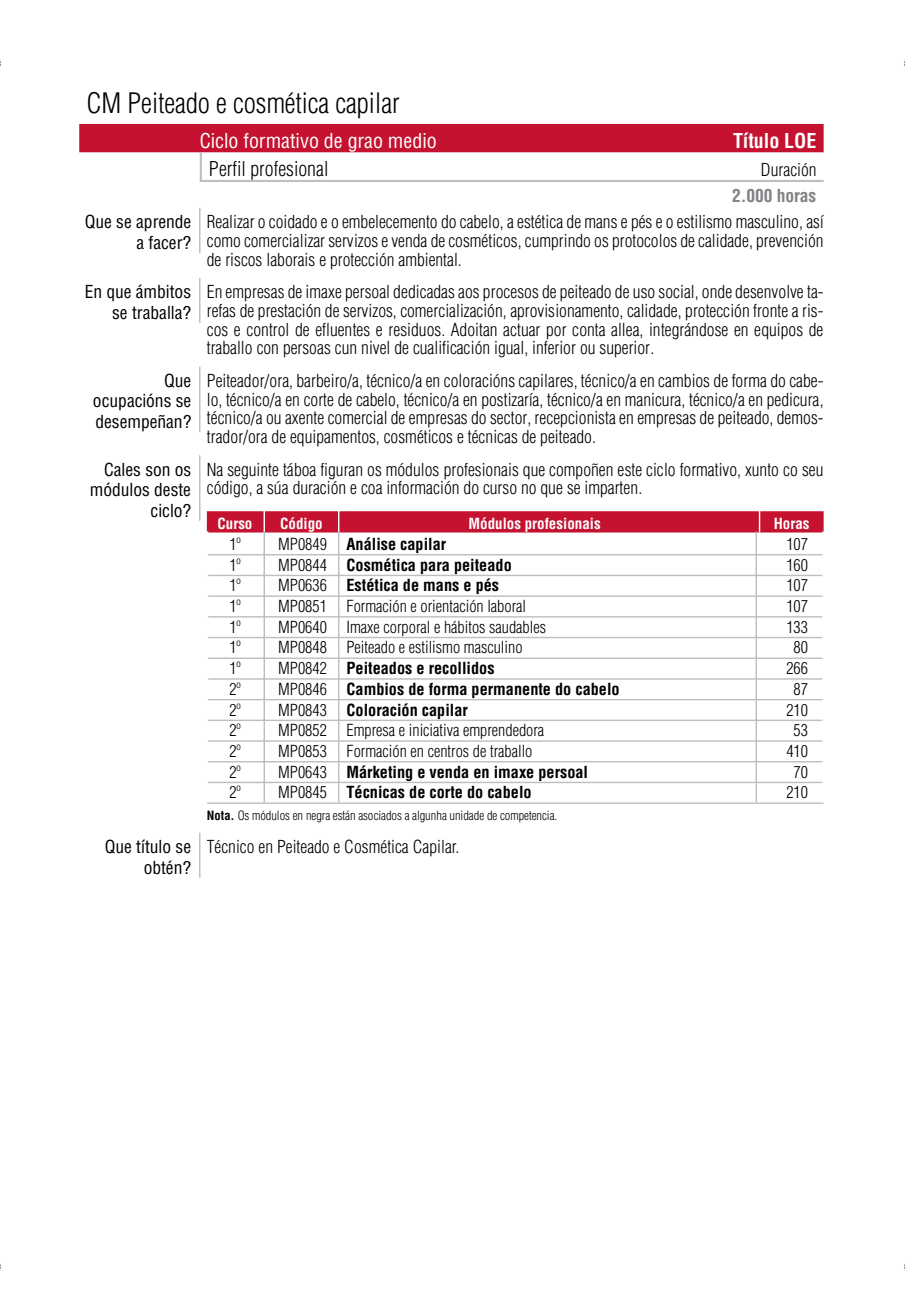
<style>
.page{position:relative;width:905px;height:1309px;background:#fff}
.page>*{position:absolute;margin:0;border:0;box-sizing:border-box;transform-origin:0 0}
.t1{font:300 condensed 27.5px "Helvetica";color:#000}
.t2{font:condensed 20px "Helvetica";letter-spacing:-.005em;color:#fff}
.t3{font:300 condensed 20px "Helvetica";letter-spacing:.005em;color:#000}
.t4{font:700 condensed 20px "Helvetica";letter-spacing:-.005em;color:#fff}
.t5{font:300 condensed 17.5px/18.5px "Helvetica";color:#000;text-align:justify}
.t6{font:condensed 17.5px/20.5px "Helvetica";color:#000;text-align:right}
.t7{font:700 condensed 17.5px "Helvetica";letter-spacing:-.005em;color:#808285}
.t8{font:300 condensed 16.25px "Helvetica";color:#000}
.t9{font:700 condensed 16.25px "Helvetica";color:#000}
.t10{font:700 condensed 15px "Helvetica";color:#fff}
.t11{font:300 condensed 12.5px "Helvetica";letter-spacing:-.005em;color:#000}
.s1{font-weight:300}
.s2{font-weight:700}
</style>
<div class="page">
<div style="left:79px;top:124px;width:744px;height:28px;background:#c41230"></div>
<hr style="left:200px;top:152px;width:2px;height:28px;background:#bcbec0">
<hr style="left:200px;top:180px;width:623px;height:2px;background:#bcbec0">
<hr style="left:199px;top:208px;width:1px;height:45px;background:#bcbec0">
<hr style="left:199px;top:278px;width:1px;height:45px;background:#bcbec0">
<hr style="left:199px;top:366px;width:1px;height:66px;background:#bcbec0">
<hr style="left:199px;top:455px;width:1px;height:66px;background:#bcbec0">
<div style="left:207px;top:511px;width:616px;height:21px;background:#c41230"></div>
<hr style="left:263px;top:508px;width:2px;height:24px;background:#fff">
<svg style="left:759px;top:511px;width:1px;height:21px"></svg>
<hr style="left:207px;top:554px;width:616px;height:1px;background:#bcbec0">
<hr style="left:263px;top:531px;width:2px;height:23px;background:#bcbec0">
<hr style="left:755px;top:531px;width:2px;height:23px;background:#bcbec0">
<hr style="left:207px;top:574px;width:616px;height:2px;background:#bcbec0">
<hr style="left:263px;top:552px;width:2px;height:22px;background:#bcbec0">
<hr style="left:755px;top:552px;width:2px;height:22px;background:#bcbec0">
<hr style="left:207px;top:595px;width:616px;height:2px;background:#bcbec0">
<hr style="left:263px;top:573px;width:2px;height:22px;background:#bcbec0">
<hr style="left:755px;top:573px;width:2px;height:22px;background:#bcbec0">
<hr style="left:207px;top:616px;width:616px;height:1px;background:#bcbec0">
<hr style="left:263px;top:593px;width:2px;height:23px;background:#bcbec0">
<hr style="left:755px;top:594px;width:2px;height:22px;background:#bcbec0">
<hr style="left:207px;top:637px;width:616px;height:1px;background:#bcbec0">
<hr style="left:263px;top:614px;width:2px;height:23px;background:#bcbec0">
<hr style="left:755px;top:615px;width:2px;height:22px;background:#bcbec0">
<hr style="left:207px;top:657px;width:616px;height:2px;background:#bcbec0">
<hr style="left:263px;top:635px;width:2px;height:22px;background:#bcbec0">
<hr style="left:755px;top:635px;width:2px;height:22px;background:#bcbec0">
<hr style="left:207px;top:678px;width:616px;height:1px;background:#bcbec0">
<hr style="left:263px;top:655px;width:2px;height:23px;background:#bcbec0">
<hr style="left:755px;top:656px;width:2px;height:22px;background:#bcbec0">
<hr style="left:207px;top:699px;width:616px;height:1px;background:#bcbec0">
<hr style="left:263px;top:676px;width:2px;height:23px;background:#bcbec0">
<hr style="left:755px;top:676px;width:2px;height:23px;background:#bcbec0">
<hr style="left:207px;top:719px;width:616px;height:2px;background:#bcbec0">
<hr style="left:263px;top:697px;width:2px;height:22px;background:#bcbec0">
<hr style="left:755px;top:697px;width:2px;height:22px;background:#bcbec0">
<hr style="left:207px;top:740px;width:616px;height:1px;background:#bcbec0">
<hr style="left:263px;top:717px;width:2px;height:23px;background:#bcbec0">
<hr style="left:755px;top:718px;width:2px;height:22px;background:#bcbec0">
<hr style="left:207px;top:761px;width:616px;height:1px;background:#bcbec0">
<hr style="left:263px;top:738px;width:2px;height:23px;background:#bcbec0">
<hr style="left:755px;top:739px;width:2px;height:22px;background:#bcbec0">
<hr style="left:207px;top:781px;width:616px;height:2px;background:#bcbec0">
<hr style="left:263px;top:759px;width:2px;height:22px;background:#bcbec0">
<hr style="left:755px;top:759px;width:2px;height:22px;background:#bcbec0">
<hr style="left:207px;top:802px;width:616px;height:2px;background:#bcbec0">
<svg style="left:207px;top:531px;width:1px;height:252px"></svg>
<hr style="left:263px;top:779px;width:2px;height:23px;background:#bcbec0">
<svg style="left:338px;top:511px;width:1px;height:291px"></svg>
<hr style="left:755px;top:780px;width:2px;height:22px;background:#bcbec0">
<svg style="left:822px;top:531px;width:1px;height:252px"></svg>
<hr style="left:199px;top:832px;width:1px;height:45px;background:#bcbec0">
<h1 class="t1" style="left:86px;top:93px;width:315px">CM Peiteado e cosmética capilar</h1>
<p class="t2" style="left:200px;top:133px;width:238px">Ciclo formativo de grao medio</p>
<p class="t4" style="left:733px;top:133px;width:85px">Título LOE</p>
<p class="t3" style="left:209px;top:161px;width:121px">Perfil profesional</p>
<p class="t5" style="left:761px;top:162px;width:57px">Duración</p>
<p class="t7" style="left:732px;top:188px;width:86px">2.000 horas</p>
<p class="t6" style="left:85px;top:214px;width:108px">Que se aprende a facer?</p>
<p class="t5" style="left:207px;top:215px;width:618px">Rea li zar o coi da do e o em be le ce men to do ca be lo, a esté ti ca de mans e pés e o es ti lis mo mas cu li no, así como co mer cia li zar ser vi zos e ven da de cos mé ti cos, cum prin do os pro to co los de ca li da de, pre ven ción de ris cos la bo rais e pro tec ción am bien tal.</p>
<p class="t6" style="left:85px;top:284px;width:108px">En que ámbitos se traballa?</p>
<p class="t5" style="left:207px;top:285px;width:618px">En em pre sas de ima xe per soal de di ca das aos pro ce sos de pei tea do de uso so cial, onde de sen vol ve ta - re fas de pres ta ción de ser vi zos, co mer cia li za ción, apro vi sio na men to, ca li da de, pro tec ción fron te a ris - cos e con trol de efluen tes e re si duos. Adoi tan ac tuar por con ta allea, in te grán do se en equi pos de tra ba llo con per soas cun ni vel de cua li fi ca ción igual, in fe rior ou su pe rior.</p>
<p class="t6" style="left:93px;top:372px;width:100px;text-align:justify;text-indent:71px">Que ocupacións se desempeñan?</p>
<p class="t5" style="left:207px;top:373px;width:618px">Pei tea dor/ora, bar bei ro/a, téc ni co/a en co lo ra cións ca pi la res, téc ni co/a en cam bios de for ma do ca be - lo, téc ni co/a en cor te de ca be lo, téc ni co/a en pos ti za ría, téc ni co/a en ma ni cu ra, téc ni co/a en pe di cu ra, téc ni co/a ou axen te co mer cial de em pre sas do sec tor, re cep cio nis ta en em pre sas de pei tea do, de mos - tra dor/ora de equi pa men tos, cos mé ti cos e téc ni cas de pei tea do.</p>
<p class="t6" style="left:90px;top:461px;width:103px">Cales son os módulos deste ciclo?</p>
<p class="t5" style="left:207px;top:462px;width:618px">Na seguinte táboa figuran os módulos profesionais que compoñen este ciclo formativo, xunto co seu código, a súa duración e coa información do curso no que se imparten.</p>
<p class="t10" style="left:217px;top:517px;width:36px">Curso</p>
<p class="t10" style="left:280px;top:517px;width:44px">Código</p>
<p class="t10" style="left:468px;top:517px;width:134px">Módulos profesionais</p>
<p class="t10" style="left:773px;top:517px;width:37px">Horas</p>
<p class="t8" style="left:229px;top:538px;width:13px">1º</p>
<p class="t9" style="left:278px;top:538px;width:170px"><span class="s1">MP0849</span> Análise capilar</p>
<p class="t8" style="left:786px;top:538px;width:23px">107</p>
<p class="t8" style="left:229px;top:558px;width:13px">1º</p>
<p class="t9" style="left:278px;top:558px;width:235px"><span class="s1">MP0844</span> Cosmética para peiteado</p>
<p class="t8" style="left:786px;top:558px;width:23px">160</p>
<p class="t8" style="left:229px;top:579px;width:13px">1º</p>
<p class="t9" style="left:278px;top:579px;width:222px"><span class="s1">MP0636</span> Estética de mans e pés</p>
<p class="t8" style="left:786px;top:579px;width:23px">107</p>
<p class="t8" style="left:229px;top:600px;width:13px">1º</p>
<p class="t8" style="left:278px;top:600px;width:249px">MP0851 Formación e orientación laboral</p>
<p class="t8" style="left:786px;top:600px;width:23px">107</p>
<p class="t8" style="left:229px;top:620px;width:13px">1º</p>
<p class="t8" style="left:278px;top:620px;width:269px">MP0640 Imaxe corporal e hábitos saudables</p>
<p class="t8" style="left:786px;top:620px;width:23px">133</p>
<p class="t8" style="left:229px;top:641px;width:13px">1º</p>
<p class="t8" style="left:278px;top:641px;width:246px">MP0848 Peiteado e estilismo masculino</p>
<p class="t8" style="left:793px;top:641px;width:16px">80</p>
<p class="t8" style="left:229px;top:662px;width:13px">1º</p>
<p class="t9" style="left:278px;top:662px;width:218px"><span class="s1">MP0842</span> Peiteados e recollidos</p>
<p class="t8" style="left:786px;top:662px;width:23px">266</p>
<p class="t8" style="left:229px;top:682px;width:13px">2º</p>
<p class="t9" style="left:278px;top:682px;width:343px"><span class="s1">MP0846</span> Cambios de forma permanente do cabelo</p>
<p class="t8" style="left:793px;top:682px;width:16px">87</p>
<p class="t8" style="left:229px;top:703px;width:13px">2º</p>
<p class="t9" style="left:278px;top:703px;width:191px"><span class="s1">MP0843</span> Coloración capilar</p>
<p class="t8" style="left:786px;top:703px;width:23px">210</p>
<p class="t8" style="left:229px;top:724px;width:13px">2º</p>
<p class="t8" style="left:278px;top:724px;width:268px">MP0852 Empresa e iniciativa emprendedora</p>
<p class="t8" style="left:793px;top:724px;width:16px">53</p>
<p class="t8" style="left:229px;top:744px;width:13px">2º</p>
<p class="t8" style="left:278px;top:744px;width:256px">MP0853 Formación en centros de traballo</p>
<p class="t8" style="left:786px;top:744px;width:23px">410</p>
<p class="t8" style="left:229px;top:765px;width:13px">2º</p>
<p class="t9" style="left:278px;top:765px;width:311px"><span class="s1">MP0643</span> Márketing e venda en imaxe persoal</p>
<p class="t8" style="left:793px;top:765px;width:16px">70</p>
<p class="t8" style="left:229px;top:786px;width:13px">2º</p>
<p class="t9" style="left:278px;top:786px;width:255px"><span class="s1">MP0845</span> Técnicas de corte do cabelo</p>
<p class="t8" style="left:786px;top:786px;width:23px">210</p>
<p class="t11" style="left:207px;top:811px;width:352px"><span class="s2">Nota.</span> Os módulos en negra están asociados a algunha unidade de competencia.</p>
<p class="t6" style="left:105px;top:838px;width:88px">Que título se obtén?</p>
<p class="t5" style="left:207px;top:839px;width:254px">Técnico en Peiteado e Cosmética Capilar.</p>
</div>
